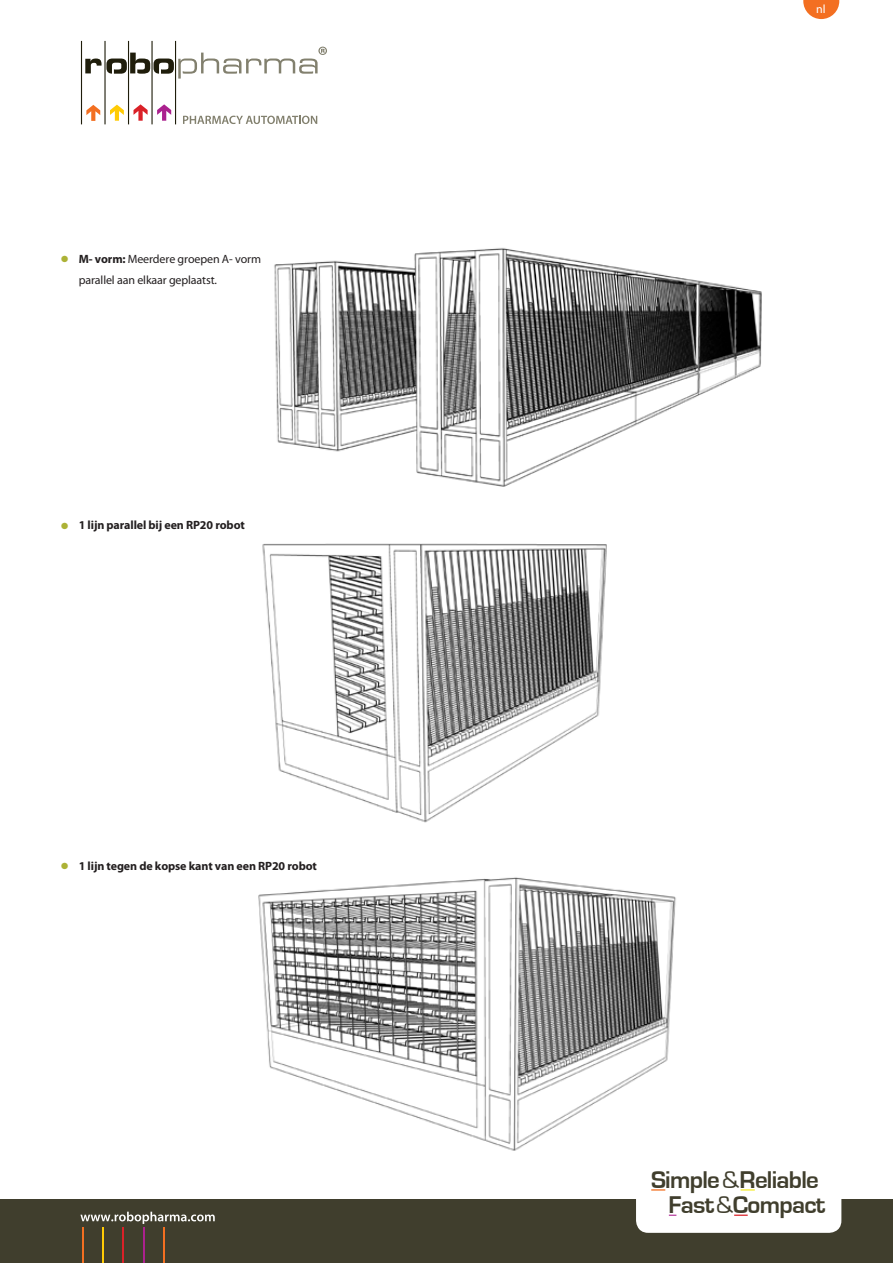
<style>
.page{position:relative;width:893px;height:1263px;background:#fff}
.page>*{position:absolute;margin:0;border:0;box-sizing:border-box;transform-origin:0 0}
.t1{font:600 27px "Myriad Pro";color:#acb236}
.t2{font:700 24.9px/24.9px "Eurostile";letter-spacing:-.03em;color:#403e2d;text-align:right}
.t3{font:700 12px "Myriad Pro";letter-spacing:-.01em;color:#231f20}
.t4{font:12px/21px "Myriad Pro";letter-spacing:-.01em;color:#231f20}
.t5{font:12px "Myriad Pro";color:#fff}
.s1{font-weight:700}
.s2{font-weight:600;font-size:27px;color:#acb236}
.s3{font-weight:400}
</style>
<div class="page">
<img style="left:262px;top:543px;width:345px;height:280px">
<img style="left:258px;top:877px;width:418px;height:274px">
<svg style="left:803px;top:0;width:36px;height:19px"></svg>
<div style="left:0;top:1199px;width:893px;height:64px;background:#403e2d"></div>
<hr style="left:82px;top:1228px;width:2px;height:35px;background:#f36f21">
<hr style="left:102px;top:1228px;width:2px;height:35px;background:#ffcb05">
<hr style="left:123px;top:1228px;width:1px;height:35px;background:#da2128">
<hr style="left:143px;top:1228px;width:2px;height:35px;background:#ab218e">
<hr style="left:163px;top:1228px;width:2px;height:35px;background:#f36f21">
<svg style="left:80px;top:1212px;width:135px;height:12px"></svg>
<hr style="left:104px;top:41px;width:2px;height:83px;background:#1f1d0b">
<hr style="left:81px;top:41px;width:1px;height:83px;background:#1f1d0b">
<hr style="left:151px;top:41px;width:2px;height:83px;background:#1f1d0b">
<hr style="left:175px;top:41px;width:1px;height:83px;background:#1f1d0b">
<svg style="left:86px;top:105px;width:14px;height:16px"></svg>
<hr style="left:128px;top:41px;width:1px;height:83px;background:#1f1d0b">
<svg style="left:133px;top:104px;width:15px;height:17px"></svg>
<svg style="left:110px;top:105px;width:14px;height:16px"></svg>
<svg style="left:157px;top:104px;width:14px;height:17px"></svg>
<svg style="left:183px;top:116px;width:134px;height:8px"></svg>
<svg style="left:85px;top:47px;width:242px;height:32px"></svg>
<img style="left:274px;top:248px;width:488px;height:239px">
<div style="left:636px;top:1154px;width:205px;height:79px;background:#fff;border-radius:12px"></div>
<svg style="left:651px;top:1189px;width:14px;height:1px"></svg>
<svg style="left:741px;top:1189px;width:14px;height:1px"></svg>
<svg style="left:734px;top:1214px;width:14px;height:2px"></svg>
<h1 class="t1" style="left:60px;top:240px;width:10px">•</h1>
<p class="t4" style="left:79px;top:248px;width:184px"><span class="s1">M- vorm:</span> Meerdere groepen A- vorm parallel aan elkaar geplaatst.</p>
<p class="t3" style="left:60px;top:517px;width:186px"><span class="s2">•</span> 1 lijn parallel bij een RP20 robot</p>
<p class="t3" style="left:60px;top:858px;width:258px"><span class="s2">•</span> 1 lijn tegen de kopse kant van een RP20 robot</p>
<p class="t5" style="left:816px;top:1px;width:11px">nl</p>
<h2 class="t2" style="left:651px;top:1167px;width:176px">Simple<span class="s3">&amp;</span>Reliable<br>Fast<span class="s3">&amp;</span>Compact</h2>
</div>
